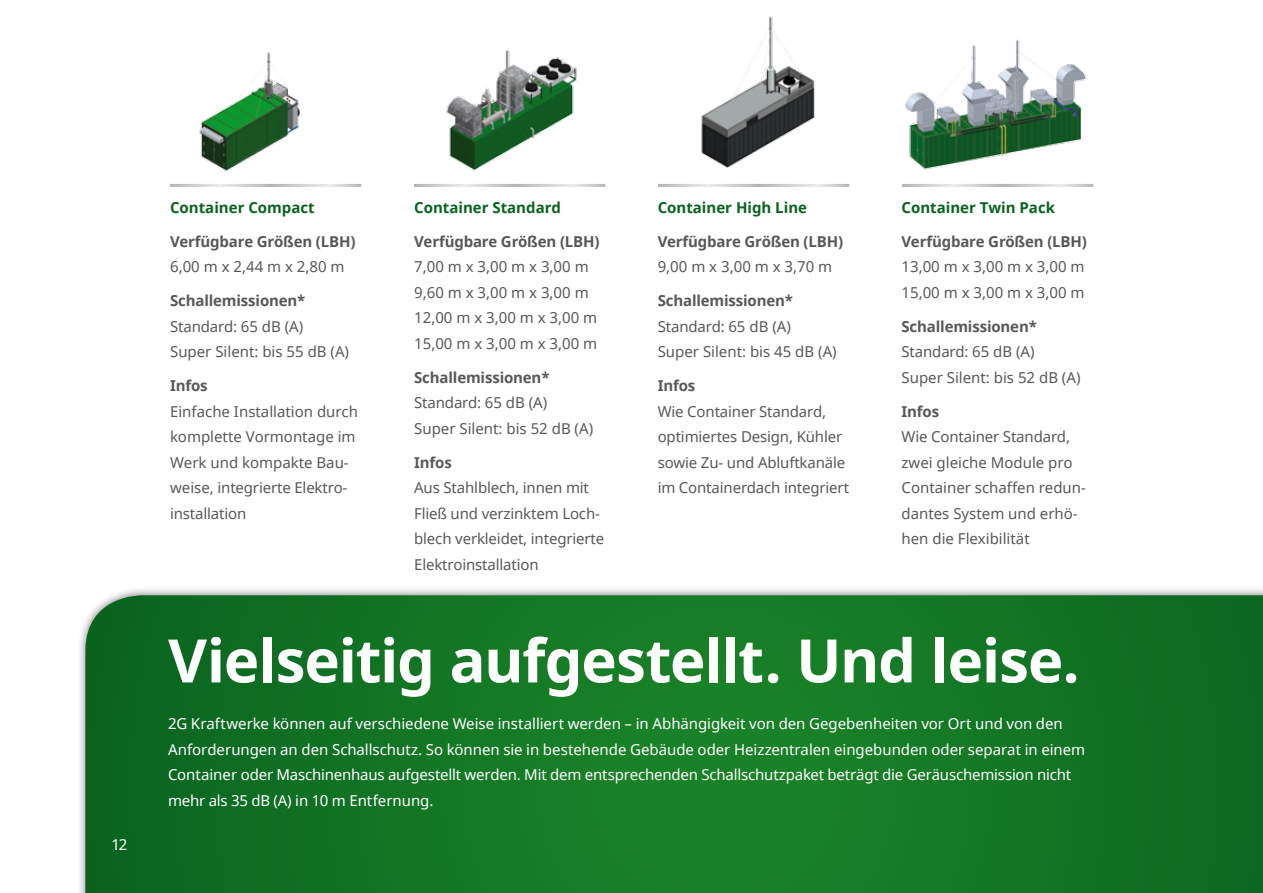
<style>
.page{position:relative;width:1263px;height:893px;background:#fff}
.page>*{position:absolute;margin:0;border:0;box-sizing:border-box;transform-origin:0 0}
.t1{font:700 60px "Noto Sans";letter-spacing:-.02em;color:#fff}
.t2{font:15px/25.5px "Noto Sans";letter-spacing:-.01em;color:#58585a}
.t3{font:15px/25.5px "Noto Sans";letter-spacing:-.005em;color:#fff}
.t4{font:700 15px "Noto Sans";letter-spacing:-.01em;color:#58585a}
.t5{font:700 15px "Noto Sans";color:#09631f}
</style>
<div class="page">
<div style="left:76px;top:586px;width:1187px;height:307px;background:#000;opacity:.5"></div>
<svg style="left:85px;top:595px;width:1178px;height:298px;background:#137524"></svg>
<img style="left:199px;top:52px;width:101px;height:120px">
<img style="left:446px;top:50px;width:131px;height:121px">
<img style="left:905px;top:39px;width:182px;height:131px">
<img style="left:701px;top:16px;width:114px;height:152px">
<p class="t3" style="left:111px;top:831px;width:18px">12</p>
<p class="t5" style="left:170px;top:197px;width:146px">Container Compact</p>
<p class="t4" style="left:170px;top:231px;width:187px">Verfügbare Größen (LBH).</p>
<p class="t2" style="left:170px;top:254px;width:176px">6,00 m x 2,44 m x 2,80 m</p>
<p class="t4" style="left:170px;top:290px;width:137px">Schallemissionen*</p>
<p class="t2" style="left:170px;top:313px;width:181px">Standard: 65 dB (A)<br>Super Silent: bis 55 dB (A)</p>
<p class="t4" style="left:170px;top:375px;width:39px">Infos</p>
<p class="t2" style="left:170px;top:398px;width:189px">Einfache Installation durch komplette Vormontage im<br>Werk und kompakte Bau&shy;weise, integrierte Elektro&shy;installation</p>
<p class="t5" style="left:414px;top:197px;width:148px">Container Standard</p>
<p class="t4" style="left:414px;top:231px;width:186px">Verfügbare Größen (LBH)</p>
<p class="t2" style="left:414px;top:254px;width:185px">7,00 m x 3,00 m x 3,00 m<br>9,60 m x 3,00 m x 3,00 m<br>12,00 m x 3,00 m x 3,00 m<br>15,00 m x 3,00 m x 3,00 m</p>
<p class="t4" style="left:414px;top:367px;width:137px">Schallemissionen*</p>
<p class="t2" style="left:414px;top:390px;width:181px">Standard: 65 dB (A)<br>Super Silent: bis 52 dB (A)</p>
<p class="t4" style="left:414px;top:452px;width:39px">Infos</p>
<p class="t2" style="left:414px;top:475px;width:192px">Aus Stahlblech, innen mit<br>Fließ und verzinktem Loch&shy;blech verkleidet, integrierte<br>Elektroinstallation</p>
<p class="t5" style="left:658px;top:197px;width:151px">Container High Line</p>
<p class="t4" style="left:658px;top:231px;width:186px">Verfügbare Größen (LBH)</p>
<p class="t2" style="left:658px;top:254px;width:176px">9,00 m x 3,00 m x 3,70 m</p>
<p class="t4" style="left:658px;top:290px;width:137px">Schallemissionen*</p>
<p class="t2" style="left:658px;top:313px;width:181px">Standard: 65 dB (A)<br>Super Silent: bis 45 dB (A)</p>
<p class="t4" style="left:658px;top:375px;width:39px">Infos</p>
<p class="t2" style="left:658px;top:398px;width:193px">Wie Container Standard, optimiertes Design, Kühler sowie Zu- und Abluftkanäle im Containerdach integriert</p>
<p class="t5" style="left:901px;top:197px;width:155px">Container Twin Pack</p>
<p class="t4" style="left:901px;top:231px;width:186px">Verfügbare Größen (LBH)</p>
<p class="t2" style="left:901px;top:254px;width:185px">13,00 m x 3,00 m x 3,00 m<br>15,00 m x 3,00 m x 3,00 m</p>
<p class="t4" style="left:901px;top:316px;width:137px">Schallemissionen*</p>
<p class="t2" style="left:901px;top:339px;width:181px">Standard: 65 dB (A)<br>Super Silent: bis 52 dB (A)</p>
<p class="t4" style="left:901px;top:401px;width:39px">Infos</p>
<p class="t2" style="left:901px;top:424px;width:186px">Wie Container Standard, zwei gleiche Module pro<br>Container schaffen redun&shy;dantes System und erhö&shy;hen die Flexibilität</p>
<h1 class="t1" style="left:168px;top:618px;width:913px">Vielseitig aufgestellt. Und leise.</h1>
<p class="t3" style="left:168px;top:711px;width:919px">2G Kraftwerke können auf verschiedene Weise installiert werden – in Abhängigkeit von den Gegebenheiten vor Ort und von den Anforderungen an den Schallschutz. So können sie in bestehende Gebäude oder Heizzentralen eingebunden oder separat in einem Container oder Maschinenhaus aufgestellt werden. Mit dem entsprechenden Schallschutzpaket beträgt die Geräuschemission nicht mehr als 35 dB (A) in 10 m Entfernung.</p>
</div>
